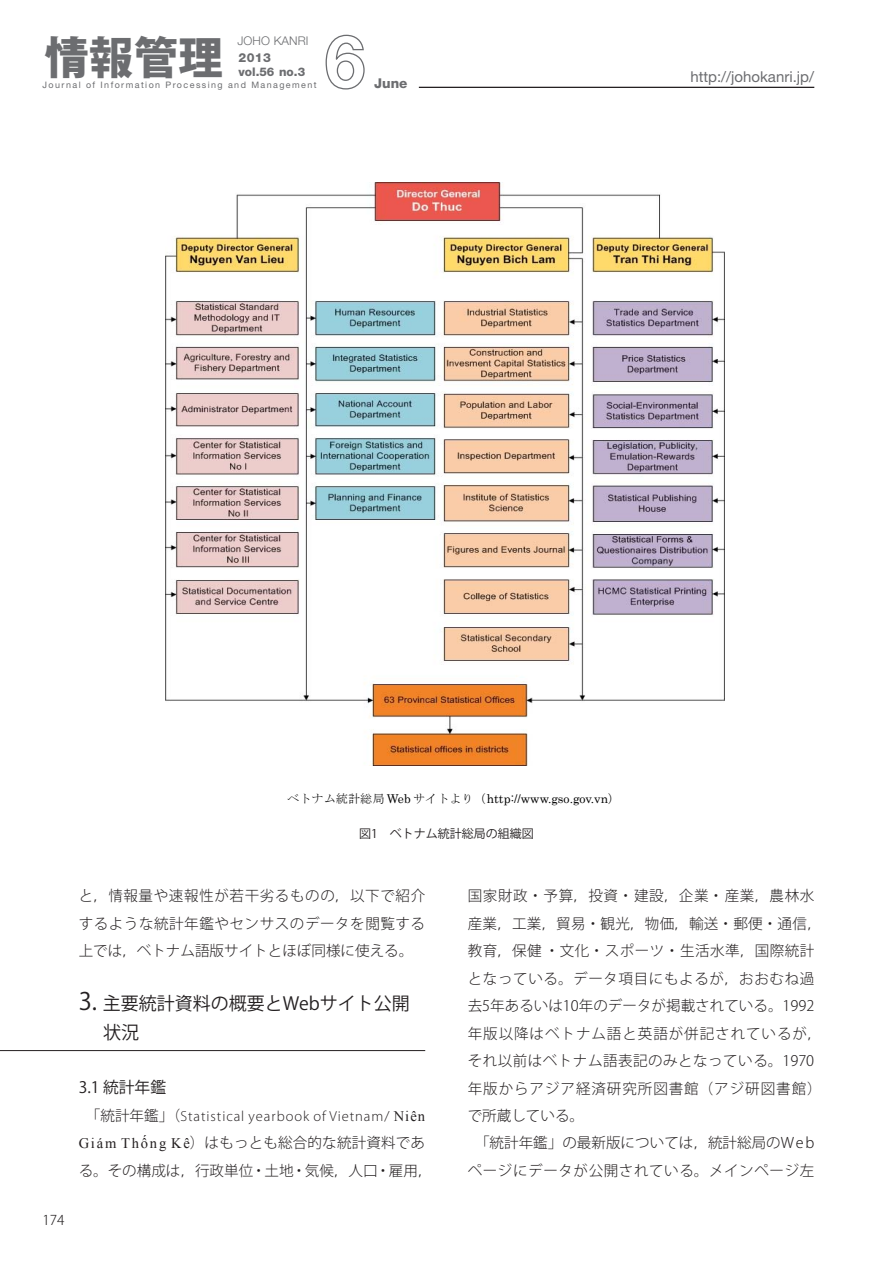
<style>
.page{position:relative;width:893px;height:1263px;background:#fff}
.page>*{position:absolute;margin:0;border:0;box-sizing:border-box;transform-origin:0 0}
.t1{font:44.25px "Koz Go Pro Heavy 90 msp RKSJ H";color:#6c6d70}
._1_大見出し{font:18px/28.2px "Koz Go Pro";color:#231f20}
._1_1中見出し{font:15.75px "Koz Go Pro";color:#231f20}
.t2{font:15px "Helvetica Neue LT Std";color:#6c6d70}
.本文{font:300 14.55px/27.5px "Koz Go Pro";letter-spacing:.035em;color:#231f20;text-align:justify}
.本文-2{font:300 14.55px/26.7px "Myriad Pro";letter-spacing:.065em;color:#231f20;text-align:center}
.本文-3{font:300 14.55px "Koz Go Pro";color:#231f20}
.t3{font:800 13.5px "Helvetica Neue LT Std";color:#6c6d70}
.t4{font:300 13.5px "Koz Go Pro";color:#231f20}
.t5{font:800 12.45px "Helvetica Neue LT Std";color:#6c6d70}
.t6{font:12.15px "Century";color:#000}
.キャプション{font:12px "Koz Go Pro";color:#231f20}
.t7{font:300 12px "Helvetica Neue LT Std";letter-spacing:.01em;color:#6c6d70}
.t8{font:800 11.85px "Helvetica Neue LT Std";color:#6c6d70}
.t9{font:9px "Helvetica Neue LT Std";letter-spacing:.16em;color:#6c6d70}
.s1{font-family:"MS Mincho"}
.s2{font-size:24px}
.s3{font-family:"Koz Go Pro"}
.s4{font-family:"Times New Roman";font-weight:400}
</style>
<div class="page">
<svg style="left:325px;top:34px;width:40px;height:56px"></svg>
<hr style="left:419px;top:87px;width:395px;height:1px;background:#231f20">
<img style="left:165px;top:183px;width:559px;height:582px">
<hr style="left:0;top:1050px;width:425px;height:1px;background:#231f20">
<p class="t1" style="left:45px;top:29px;width:180px">情報管理</p>
<p class="t7" style="left:237px;top:33px;width:73px">JOHO KANRI</p>
<p class="t5" style="left:239px;top:51px;width:34px">2013</p>
<p class="t9" style="left:42px;top:79px;width:276px">Journal of Information Processing and Management</p>
<p class="t8" style="left:238px;top:65px;width:68px">vol.56 no.3</p>
<p class="t3" style="left:374px;top:75px;width:35px">June</p>
<p class="t2" style="left:690px;top:68px;width:125px">http://johokanri.jp/</p>
<p class="t6" style="left:287px;top:789px;width:334px"><span class="s1">ベトナム統計総局</span> Web <span class="s1">サイトより（</span>http://www.gso.gov.vn<span class="s1">）</span></p>
<p class="キャプション" style="left:359px;top:826px;width:176px">図1　ベトナム統計総局の組織図</p>
<p class="本文" style="left:79px;top:882px;width:348px">と，情報量や速報性が若干劣るものの，以下で紹介するような統計年鑑やセンサスのデータを閲覧する上では，ベトナム語版サイトとほぼ同様に使える。</p>
<p class="_1_大見出し" style="left:103px;top:990px;width:308px;text-indent:-25px"><span class="s2">3.</span> 主要統計資料の概要とWebサイト公開状況</p>
<p class="_1_1中見出し" style="left:79px;top:1077px;width:89px">3.1 統計年鑑</p>
<p class="本文-2" style="left:79px;top:1103px;width:348px"><span class="s3">「統計年鑑」（</span>Statistical yearbook of Vietnam/ <span class="s4">Niên<br>G i á m T h ố n g K ê</span><span class="s3">）はもっとも総合的な統計資料であ</span></p>
<p class="本文-3" style="left:79px;top:1161px;width:355px">る。その構成は，行政単位・土地・気候，人口・雇用，</p>
<p class="t4" style="left:43px;top:1211px;width:24px">174</p>
<p class="本文" style="left:468px;top:882px;width:355px;text-align:left">国家財政・予算，投資・建設，企業・産業，農林水産業，工業，貿易・観光，物価，輸送・郵便・通信，教育，保健・文化・スポーツ・生活水準，国際統計となっている。データ項目にもよるが，おおむね過去5年あるいは10年のデータが掲載されている。1992年版以降はベトナム語と英語が併記されているが，それ以前はベトナム語表記のみとなっている。1970年版からアジア経済研究所図書館（アジ研図書館）で所蔵している。</p>
<p class="本文" style="left:468px;top:1129px;width:348px;text-align:center">「統計年鑑」の最新版については，統計総局のWebページにデータが公開されている。メインページ左</p>
</div>
